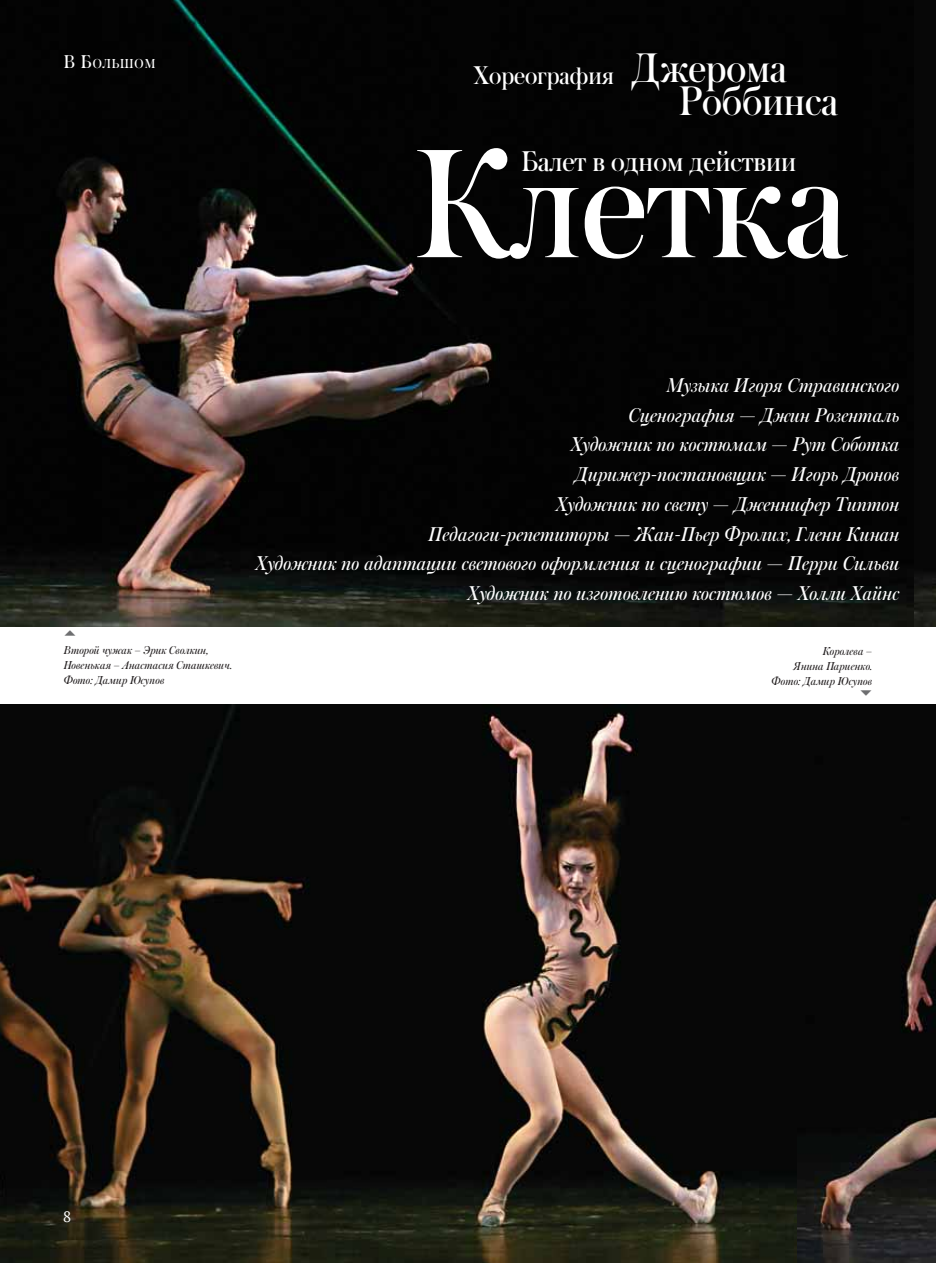
<style>
.page{position:relative;width:936px;height:1263px;background:#fff}
.page>*{position:absolute;margin:0;border:0;box-sizing:border-box;transform-origin:0 0}
.t1{font:163.05px "Austin Cyr";color:#fff}
.t2{font:43.5px/33px "Austin Cyr";color:#fff}
.t3{font:30px "Austin Cyr";color:#fff}
.t4{font:27px "Austin Cyr";color:#fff}
.t5{font:italic 21px/29.7px "Austin Cyr";color:#fff;text-align:right}
.t6{font:15px "PT Serif";color:#fff}
.t7{font:13.65px "Austin Cyr";letter-spacing:.07em;color:#fff}
.t8{font:italic 12px/15px "Austin Cyr";color:#231f20}
.s1{font-size:19.5px}
</style>
<div class="page">
<img style="left:0;top:705px;width:797px;height:558px">
<img style="left:0;top:0;width:914px;height:626px">
<img style="left:914px;top:0;width:21px;height:626px">
<img style="left:797px;top:705px;width:138px;height:558px">
<p class="t7" style="left:64px;top:58px;width:93px"><span class="s1">В Б</span>ОЛЬШОМ</p>
<p class="t4" style="left:473px;top:64px;width:142px">Хореография</p>
<h2 class="t2" style="left:679px;top:56px;width:161px;text-indent:-47px">Джерома<br>Роббинса</h2>
<h1 class="t1" style="left:415px;top:141px;width:434px">Клетка</h1>
<h3 class="t3" style="left:521px;top:150px;width:276px">Балет в одном действии</h3>
<p class="t5" style="left:256px;top:372px;width:645px">Музыка Игоря Стравинского<br>Сценография — Джин Розенталь<br>Художник по костюмам — Рут Соботка<br>Дирижер-постановщик — Игорь Дронов<br>Художник по свету — Дженнифер Типтон<br>Педагоги-репетиторы — Жан-Пьер Фролих, Гленн Кинан<br>Художник по адаптации светового оформления и сценографии — Перри Сильви Художник по изготовлению костюмов — Холли Хайнс</p>
<p class="t8" style="left:64px;top:644px;width:170px">Второй чужак – Эрик Сволкин,<br>Новенькая – Анастасия Сташкевич.<br>Фото: Дамир Юсупов</p>
<p class="t8" style="left:771px;top:644px;width:102px;text-align:right">Королева –<br>Янина Париенко.<br>Фото: Дамир Юсупов</p>
<p class="t6" style="left:63px;top:1207px;width:9px">8</p>
</div>
